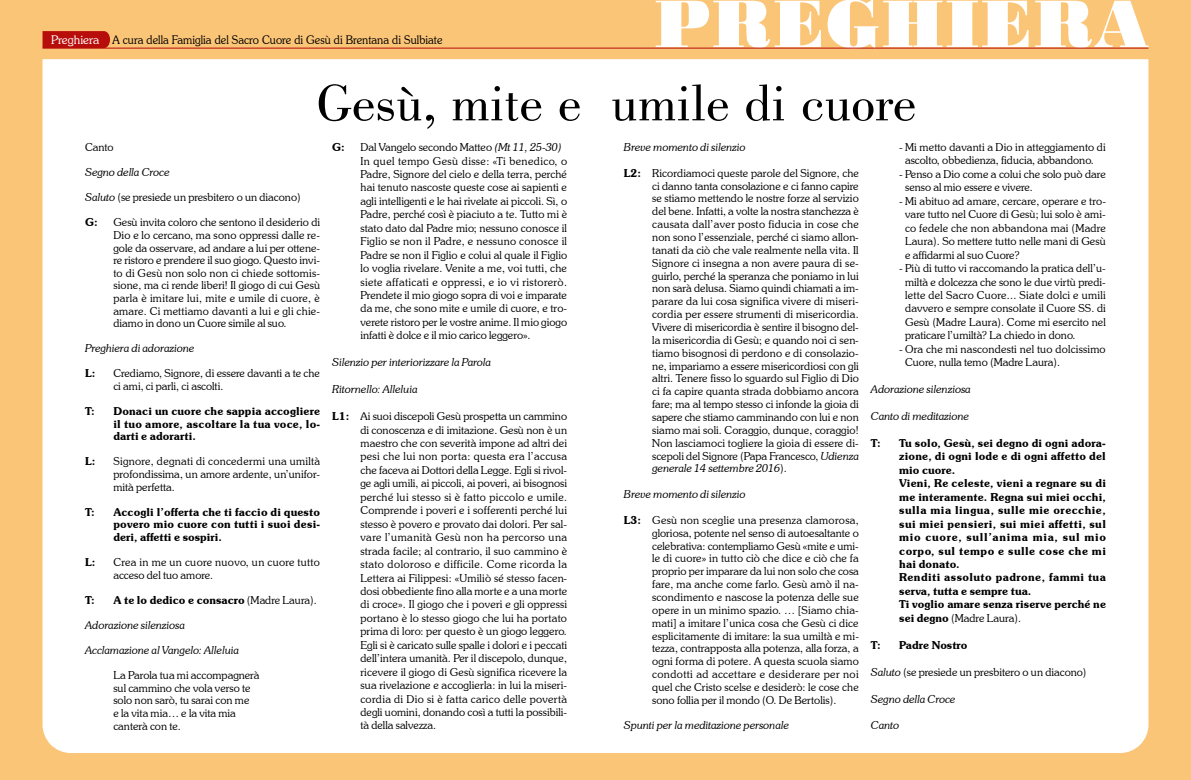
<style>
.page{position:relative;width:1191px;height:780px;background:#fbc577}
.page>*{position:absolute;margin:0;border:0;box-sizing:border-box;transform-origin:0 0}
.t1{font:70.8px "Bodoni MT Black";color:#fff}
.t2{font:54px "Bodoni BT";color:#000}
.t3{font:300 12px "Souvenir IT Cby BT";color:#000;scale:.93 1}
.t4{font:300 11px/13.4px "Souvenir IT Cby BT";color:#000;text-align:justify}
.t5{font:600 11px/13.4px "Souvenir IT Cby BT";letter-spacing:.02em;color:#000;text-align:justify}
.t6{font:italic 300 11px "Souvenir IT Cby BT";color:#000}
.t7{font:300 11px/12.6px "Souvenir IT Cby BT";letter-spacing:.025em;color:#000}
.t8{font:600 11px "Souvenir IT Cby BT";color:#000}
.s1{color:#fff}
.s2{font-style:italic}
.s3{font-weight:300}
.s4{font-weight:600}
</style>
<div class="page">
<div style="left:43px;top:59px;width:1105px;height:694px;background:#fff"></div>
<div style="left:624px;top:143px;width:482px;height:586px;background:#fff"></div>
<hr style="left:43px;top:48px;width:1105px;height:1px;background:#b70e0c">
<svg style="left:43px;top:31px;width:67px;height:17px"></svg>
<p class="t3" style="left:51px;top:32px;width:422px"><span class="s1">Preghiera</span> A cura della Famiglia del Sacro Cuore di Gesù di Brentana di Sulbiate</p>
<h1 class="t1" style="left:653px;top:-18px;width:497px">PREGHIERA</h1>
<h2 class="t2" style="left:316px;top:69px;width:601px">Gesù, mite e umile di cuore</h2>
<p class="t4" style="left:85px;top:140px;width:30px">Canto</p>
<p class="t6" style="left:85px;top:165px;width:86px">Segno della Croce</p>
<p class="t4" style="left:85px;top:190px;width:217px"><span class="s2">Saluto</span> (se presiede un presbitero o un diacono)</p>
<p class="t5" style="left:85px;top:215px;width:14px">G:</p>
<p class="t4" style="left:113px;top:216px;width:208px;line-height:12.6px">Gesù invita coloro che sentono il desiderio di Dio e lo cercano, ma sono oppressi dalle re&shy;gole da osservare, ad andare a lui per ottene&shy;re ristoro e prendere il suo giogo. Questo invi&shy;to di Gesù non solo non ci chiede sottomis&shy;sione, ma ci rende liberi! Il giogo di cui Gesù parla è imitare lui, mite e umile di cuore, è amare. Ci mettiamo davanti a lui e gli chie&shy;diamo in dono un Cuore simile al suo.</p>
<p class="t6" style="left:85px;top:341px;width:111px">Preghiera di adorazione</p>
<p class="t5" style="left:85px;top:366px;width:12px">L:</p>
<p class="t4" style="left:113px;top:367px;width:208px;line-height:12.6px">Crediamo, Signore, di essere davanti a te che ci ami, ci parli, ci ascolti.</p>
<p class="t5" style="left:85px;top:404px;width:11px">T:</p>
<p class="t5" style="left:113px;top:404px;width:208px;line-height:12.6px">Donaci un cuore che sappia accogliere il tuo amore, ascoltare la tua voce, lo&shy;darti e adorarti.</p>
<p class="t5" style="left:85px;top:454px;width:12px">L:</p>
<p class="t4" style="left:113px;top:455px;width:208px;line-height:12.6px">Signore, degnati di concedermi una umiltà profondissima, un amore ardente, un’unifor&shy;mità perfetta.</p>
<p class="t5" style="left:85px;top:505px;width:11px">T:</p>
<p class="t5" style="left:113px;top:505px;width:208px;line-height:12.6px">Accogli l’offerta che ti faccio di questo povero mio cuore con tutti i suoi desi&shy;deri, affetti e sospiri.</p>
<p class="t5" style="left:85px;top:555px;width:12px">L:</p>
<p class="t7" style="left:113px;top:555px;width:208px">Crea in me un cuore nuovo, un cuore tutto acceso del tuo amore.</p>
<p class="t5" style="left:85px;top:593px;width:11px">T:</p>
<p class="t8" style="left:113px;top:593px;width:205px">A te lo dedico e consacro <span class="s3">(Madre Laura).</span></p>
<p class="t6" style="left:85px;top:618px;width:101px">Adorazione silenziosa</p>
<p class="t6" style="left:85px;top:643px;width:155px">Acclamazione al Vangelo: Alleluia</p>
<p class="t4" style="left:113px;top:668px;width:148px;line-height:12.6px;text-align:left">La Parola tua mi accompagnerà sul cammino che vola verso te solo non sarò, tu sarai con me<br>e la vita mia… e la vita mia canterà con te.</p>
<p class="t5" style="left:332px;top:140px;width:14px">G:</p>
<p class="t4" style="left:360px;top:140px;width:208px;text-align:left">Dal Vangelo secondo Matteo <span class="s2">(Mt 11, 25-30)<br></span>In quel tempo Gesù disse: «Ti benedico, o Padre, Signore del cielo e della terra, perché hai tenuto nascoste queste cose ai sapienti e agli intelligenti e le hai rivelate ai piccoli. Sì, o Padre, perché così è piaciuto a te. Tutto mi è stato dato dal Padre mio; nessuno conosce il Figlio se non il Padre, e nessuno conosce il Padre se non il Figlio e colui al quale il Figlio lo voglia rivelare. Venite a me, voi tutti, che siete affaticati e oppressi, e io vi ristorerò.<br>Prendete il mio giogo sopra di voi e imparate da me, che sono mite e umile di cuore, e tro&shy;verete ristoro per le vostre anime. Il mio giogo infatti è dolce e il mio carico leggero».</p>
<p class="t6" style="left:332px;top:355px;width:160px">Silenzio per interiorizzare la Parola</p>
<p class="t6" style="left:332px;top:382px;width:87px">Ritornello: Alleluia</p>
<p class="t4" style="left:360px;top:409px;width:208px;text-indent:-28px"><span class="s4">L1:</span> Ai suoi discepoli Gesù prospetta un cammino di conoscenza e di imitazione. Gesù non è un maestro che con severità impone ad altri dei pesi che lui non porta: questa era l’accusa che faceva ai Dottori della Legge. Egli si rivol&shy;ge agli umili, ai piccoli, ai poveri, ai bisognosi perché lui stesso si è fatto piccolo e umile.<br>Comprende i poveri e i sofferenti perché lui stesso è povero e provato dai dolori. Per sal&shy;vare l’umanità Gesù non ha percorso una strada facile; al contrario, il suo cammino è stato doloroso e difficile. Come ricorda la Lettera ai Filippesi: «Umiliò sé stesso facen&shy;dosi obbediente fino alla morte e a una morte di croce». Il giogo che i poveri e gli oppressi portano è lo stesso giogo che lui ha portato prima di loro: per questo è un giogo leggero.<br>Egli si è caricato sulle spalle i dolori e i peccati dell’intera umanità. Per il discepolo, dunque, ricevere il giogo di Gesù significa ricevere la sua rivelazione e accoglierla: in lui la miseri&shy;cordia di Dio si è fatta carico delle povertà degli uomini, donando così a tutti la possibili&shy;tà della salvezza.</p>
<p class="t6" style="left:624px;top:140px;width:123px">Breve momento di silenzio</p>
<p class="t4" style="left:652px;top:166px;width:208px;line-height:12.8px;text-indent:-28px"><span class="s4">L2:</span> Ricordiamoci queste parole del Signore, che ci danno tanta consolazione e ci fanno capire se stiamo mettendo le nostre forze al servizio del bene. Infatti, a volte la nostra stanchezza è causata dall’aver posto fiducia in cose che non sono l’essenziale, perché ci siamo allon&shy;tanati da ciò che vale realmente nella vita. Il Signore ci insegna a non avere paura di se&shy;guirlo, perché la speranza che poniamo in lui non sarà delusa. Siamo quindi chiamati a im&shy;parare da lui cosa significa vivere di miseri&shy;cordia per essere strumenti di misericordia.<br>Vivere di misericordia è sentire il bisogno del&shy;la misericordia di Gesù; e quando noi ci sen&shy;tiamo bisognosi di perdono e di consolazio&shy;ne, impariamo a essere misericordiosi con gli altri. Tenere fisso lo sguardo sul Figlio di Dio ci fa capire quanta strada dobbiamo ancora fare; ma al tempo stesso ci infonde la gioia di sapere che stiamo camminando con lui e non siamo mai soli. Coraggio, dunque, coraggio!<br>Non lasciamoci togliere la gioia di essere di&shy;scepoli del Signore (Papa Francesco, <span class="s2">Udienza generale 14 settembre 2016</span>).</p>
<p class="t6" style="left:624px;top:487px;width:123px">Breve momento di silenzio</p>
<p class="t4" style="left:652px;top:513px;width:208px;line-height:12.8px;text-indent:-28px"><span class="s4">L3:</span> Gesù non sceglie una presenza clamorosa, gloriosa, potente nel senso di autoesaltante o celebrativa: contempliamo Gesù «mite e umi&shy;le di cuore» in tutto ciò che dice e ciò che fa proprio per imparare da lui non solo che cosa fare, ma anche come farlo. Gesù amò il na&shy;scondimento e nascose la potenza delle sue opere in un minimo spazio. … [Siamo chia&shy;mati] a imitare l’unica cosa che Gesù ci dice esplicitamente di imitare: la sua umiltà e mi&shy;tezza, contrapposta alla potenza, alla forza, a ogni forma di potere. A questa scuola siamo condotti ad accettare e desiderare per noi quel che Cristo scelse e desiderò: le cose che sono follia per il mondo (O. De Bertolis).</p>
<p class="t6" style="left:624px;top:718px;width:166px">Spunti per la meditazione personale</p>
<p class="t4" style="left:899px;top:140px;width:208px;text-align:center">- Mi metto davanti a Dio in atteggiamento di ascolto, obbedienza, fiducia, abbandono.</p>
<p class="t4" style="left:905px;top:167px;width:202px;text-indent:-6px">- Penso a Dio come a colui che solo può dare senso al mio essere e vivere.</p>
<p class="t4" style="left:905px;top:194px;width:202px;text-indent:-6px">- Mi abituo ad amare, cercare, operare e tro&shy;vare tutto nel Cuore di Gesù; lui solo è ami&shy;co fedele che non abbandona mai (Madre Laura). So mettere tutto nelle mani di Gesù e affidarmi al suo Cuore?</p>
<p class="t4" style="left:905px;top:261px;width:202px;text-indent:-6px">- Più di tutto vi raccomando la pratica dell’u&shy;miltà e dolcezza che sono le due virtù predi&shy;lette del Sacro Cuore... Siate dolci e umili davvero e sempre consolate il Cuore SS. di Gesù (Madre Laura). Come mi esercito nel praticare l’umiltà? La chiedo in dono.</p>
<p class="t4" style="left:905px;top:342px;width:202px;text-indent:-6px">- Ora che mi nascondesti nel tuo dolcissimo<br>Cuore, nulla temo (Madre Laura).</p>
<p class="t6" style="left:871px;top:382px;width:101px">Adorazione silenziosa</p>
<p class="t6" style="left:871px;top:409px;width:100px">Canto di meditazione</p>
<p class="t5" style="left:871px;top:436px;width:11px">T:</p>
<p class="t5" style="left:899px;top:436px;width:208px;text-align:left">Tu solo, Gesù, sei degno di ogni adora&shy;zione, di ogni lode e di ogni affetto del mio cuore.<br>Vieni, Re celeste, vieni a regnare su di me interamente. Regna sui miei occhi, sulla mia lingua, sulle mie orecchie, sui miei pensieri, sui miei affetti, sul mio cuore, sull’anima mia, sul mio corpo, sul tempo e sulle cose che mi hai donato.<br>Renditi assoluto padrone, fammi tua serva, tutta e sempre tua.<br>Ti voglio amare senza riserve perché ne sei degno <span class="s3">(Madre Laura).</span></p>
<p class="t5" style="left:871px;top:638px;width:11px">T:</p>
<p class="t8" style="left:899px;top:638px;width:70px">Padre Nostro</p>
<p class="t4" style="left:871px;top:664px;width:217px"><span class="s2">Saluto</span> (se presiede un presbitero o un diacono)</p>
<p class="t6" style="left:871px;top:691px;width:86px">Segno della Croce</p>
<p class="t6" style="left:871px;top:718px;width:30px">Canto</p>
</div>
